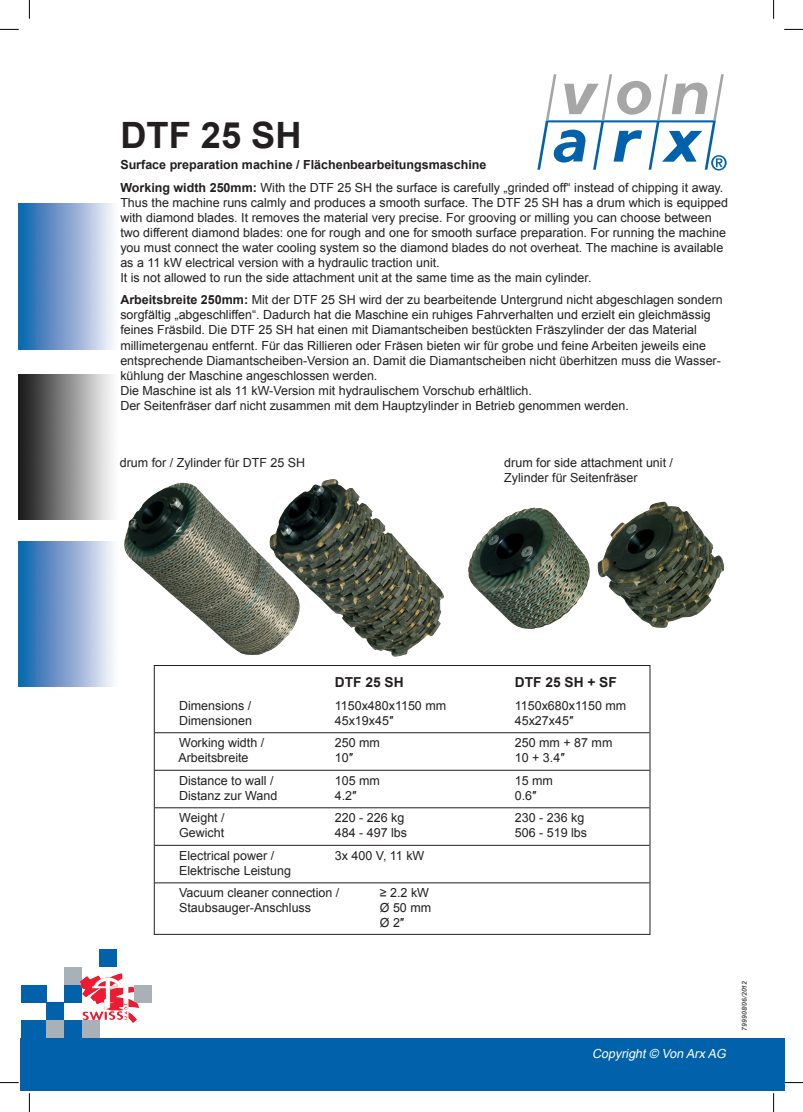
<style>
.page{position:relative;width:803px;height:1112px;background:#fff}
.page>*{position:absolute;margin:0;border:0;box-sizing:border-box;transform-origin:0 0}
.t1{font:700 36.25px "Arial";color:#231f20}
.t2{font:700 13.75px "Arial";color:#231f20}
.t3{font:12.5px/15px "Arial";color:#231f20}
.t4{font:700 12.5px "Arial";color:#231f20}
.t5{font:italic 12.5px "Arial";color:#fff}
.t6{font:italic 700 6.88px "Arial";color:#57585a}
.s1{font-weight:700}
</style>
<div class="page">
<img style="left:19px;top:541px;width:95px;height:145px">
<img style="left:19px;top:374px;width:93px;height:145px">
<img style="left:19px;top:203px;width:95px;height:146px">
<div style="left:20px;top:1037px;width:764px;height:52px;background:#0161aa"></div>
<svg style="left:537px;top:74px;width:190px;height:96px"></svg>
<div style="left:21px;top:1019px;width:25px;height:18px;background:#0161aa"></div>
<div style="left:46px;top:1019px;width:18px;height:18px;background:#a8b1b7"></div>
<div style="left:21px;top:984px;width:25px;height:18px;background:#0161aa"></div>
<div style="left:64px;top:966px;width:18px;height:18px;background:#a8b1b7"></div>
<div style="left:46px;top:1002px;width:18px;height:17px;background:#0161aa"></div>
<div style="left:134px;top:984px;width:18px;height:18px;background:#a8b1b7"></div>
<div style="left:82px;top:1019px;width:17px;height:18px;background:#a8b1b7"></div>
<div style="left:64px;top:1019px;width:18px;height:18px;background:#0161aa"></div>
<div style="left:64px;top:984px;width:18px;height:18px;background:#0161aa"></div>
<div style="left:99px;top:949px;width:18px;height:17px;background:#0161aa"></div>
<img style="left:80px;top:973px;width:49px;height:37px">
<img style="left:302px;top:479px;width:142px;height:177px">
<img style="left:124px;top:482px;width:178px;height:173px">
<hr style="left:155px;top:732px;width:494px;height:1px;background:#231f20">
<hr style="left:155px;top:769px;width:494px;height:1px;background:#231f20">
<hr style="left:155px;top:807px;width:494px;height:1px;background:#231f20">
<hr style="left:155px;top:844px;width:494px;height:1px;background:#231f20">
<hr style="left:155px;top:882px;width:494px;height:1px;background:#231f20">
<div style="left:154px;top:665px;width:496px;height:269px;border:1px solid #231f20"></div>
<img style="left:468px;top:507px;width:122px;height:121px">
<img style="left:597px;top:501px;width:128px;height:126px">
<svg style="left:0;top:29px;width:19px;height:1px"></svg>
<svg style="left:784px;top:29px;width:19px;height:1px"></svg>
<svg style="left:0;top:1082px;width:19px;height:1px"></svg>
<svg style="left:784px;top:1081px;width:19px;height:2px"></svg>
<svg style="left:29px;top:0;width:1px;height:19px"></svg>
<svg style="left:29px;top:1093px;width:1px;height:18px"></svg>
<svg style="left:773px;top:0;width:1px;height:19px"></svg>
<svg style="left:773px;top:1093px;width:1px;height:18px"></svg>
<h1 class="t1" style="left:120px;top:111px;width:183px">DTF 25 SH</h1>
<p class="t4" style="left:120px;top:156px;width:368px">Surface preparation machine / Flächenbearbeitungsmaschine</p>
<p class="t3" style="left:120px;top:180px;width:609px"><span class="s1">Working width 250mm:</span> With the DTF 25 SH the surface is carefully „grinded off“ instead of chipping it away.<br>Thus the machine runs calmly and produces a smooth surface. The DTF 25 SH has a drum which is equipped with diamond blades. It removes the material very precise. For grooving or milling you can choose between two different diamond blades: one for rough and one for smooth surface preparation. For running the machine you must connect the water cooling system so the diamond blades do not overheat. The machine is available as a 11 kW electrical version with a hydraulic traction unit.<br>It is not allowed to run the side attachment unit at the same time as the main cylinder.</p>
<p class="t3" style="left:120px;top:292px;width:604px"><span class="s1">Arbeitsbreite 250mm:</span> Mit der DTF 25 SH wird der zu bearbeitende Untergrund nicht abgeschlagen sondern sorgfältig „abgeschliffen“. Dadurch hat die Maschine ein ruhiges Fahrverhalten und erzielt ein gleichmässig feines Fräsbild. Die DTF 25 SH hat einen mit Diamantscheiben bestückten Fräszylinder der das Material millimetergenau entfernt. Für das Rillieren oder Fräsen bieten wir für grobe und feine Arbeiten jeweils eine entsprechende Diamantscheiben-Version an. Damit die Diamantscheiben nicht überhitzen muss die Wasser&shy;kühlung der Maschine angeschlossen werden.<br>Die Maschine ist als 11 kW-Version mit hydraulischem Vorschub erhältlich.<br>Der Seitenfräser darf nicht zusammen mit dem Hauptzylinder in Betrieb genommen werden.</p>
<p class="t3" style="left:120px;top:455px;width:187px">drum for / Zylinder für DTF 25 SH</p>
<p class="t3" style="left:504px;top:455px;width:170px">drum for side attachment unit /<br>Zylinder für Seitenfräser</p>
<p class="t2" style="left:335px;top:673px;width:70px">DTF 25 SH</p>
<p class="t2" style="left:515px;top:673px;width:104px">DTF 25 SH + SF</p>
<p class="t3" style="left:179px;top:697px;width:74px">Dimensions /</p>
<p class="t3" style="left:335px;top:697px;width:113px">1150x480x1150 mm</p>
<p class="t3" style="left:515px;top:697px;width:113px">1150x680x1150 mm</p>
<p class="t3" style="left:179px;top:712px;width:74px">Dimensionen</p>
<p class="t3" style="left:335px;top:712px;width:60px">45x19x45″</p>
<p class="t3" style="left:515px;top:712px;width:60px">45x27x45″</p>
<p class="t3" style="left:179px;top:735px;width:87px">Working width /</p>
<p class="t3" style="left:335px;top:735px;width:47px">250 mm</p>
<p class="t3" style="left:515px;top:735px;width:99px">250 mm + 87 mm</p>
<p class="t3" style="left:178px;top:750px;width:72px">Arbeitsbreite</p>
<p class="t3" style="left:335px;top:750px;width:20px">10″</p>
<p class="t3" style="left:515px;top:750px;width:51px">10 + 3.4″</p>
<p class="t3" style="left:179px;top:772px;width:96px">Distance to wall /</p>
<p class="t3" style="left:335px;top:772px;width:47px">105 mm</p>
<p class="t3" style="left:515px;top:772px;width:40px">15 mm</p>
<p class="t3" style="left:179px;top:787px;width:100px">Distanz zur Wand</p>
<p class="t3" style="left:335px;top:787px;width:23px">4.2″</p>
<p class="t3" style="left:515px;top:787px;width:23px">0.6″</p>
<p class="t3" style="left:179px;top:810px;width:47px">Weight /</p>
<p class="t3" style="left:335px;top:810px;width:71px">220 - 226 kg</p>
<p class="t3" style="left:515px;top:810px;width:71px">230 - 236 kg</p>
<p class="t3" style="left:179px;top:825px;width:47px">Gewicht</p>
<p class="t3" style="left:335px;top:825px;width:74px">484 - 497 lbs</p>
<p class="t3" style="left:515px;top:825px;width:74px">506 - 519 lbs</p>
<p class="t3" style="left:179px;top:847px;width:97px">Electrical power /</p>
<p class="t3" style="left:335px;top:847px;width:91px">3x 400 V, 11 kW</p>
<p class="t3" style="left:179px;top:858px;width:162px;line-height:22.5px">Elektrische Leistung<br>Vacuum cleaner connection /</p>
<p class="t3" style="left:380px;top:885px;width:51px">≥ 2.2 kW</p>
<p class="t3" style="left:179px;top:900px;width:133px">Staubsauger-Anschluss</p>
<p class="t3" style="left:380px;top:900px;width:53px">Ø 50 mm<br>Ø 2″</p>
<p class="t5" style="left:592px;top:1045px;width:138px">Copyright© Von Arx AG</p>
<p class="t6" style="left:740px;top:1030px;width:51px;rotate:-90deg">799908/06/2012</p>
</div>
